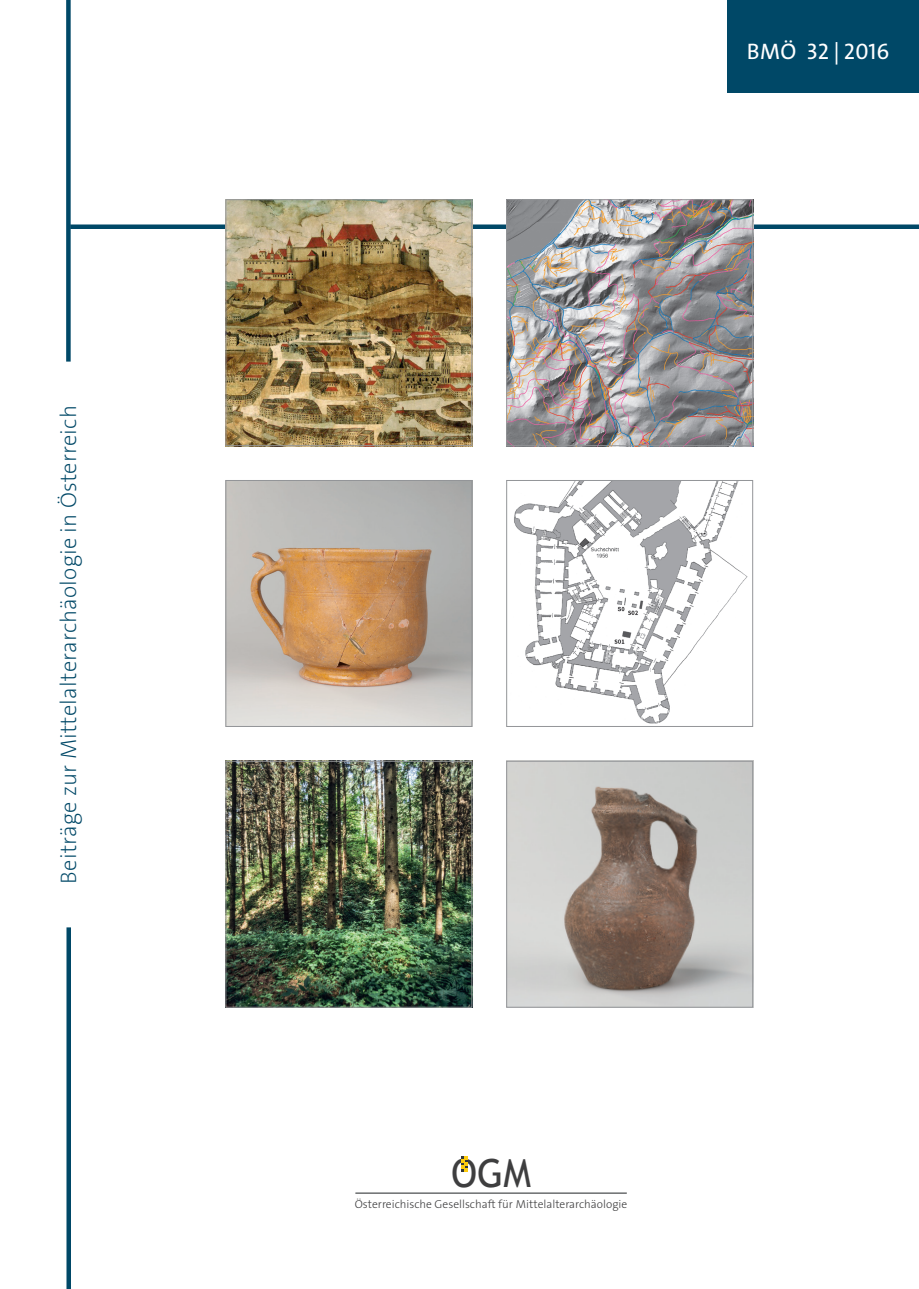
<style>
.page{position:relative;width:919px;height:1289px;background:#fff}
.page>*{position:absolute;margin:0;border:0;box-sizing:border-box;transform-origin:0 0}
.t1{font:38.7px "Trebuchet MS";color:#3e3e3f}
.t2{font:200 22.5px "The Sans Os F";letter-spacing:.01em;color:#004867}
.t3{font:22.5px "The Sans Os F";letter-spacing:.01em;color:#fff}
.t4{font:300 11.55px "The Sans Os F";color:#3e3e3f}
</style>
<div class="page">
<div style="left:70px;top:224px;width:848px;height:5px;background:#004867"></div>
<svg style="left:461px;top:1156px;width:6px;height:15px"></svg>
<hr style="left:355px;top:1192px;width:271px;height:1px;background:#34383a">
<div style="left:66px;top:927px;width:5px;height:361px;background:#004867"></div>
<div style="left:66px;top:0;width:5px;height:361px;background:#004867"></div>
<div style="left:727px;top:0;width:191px;height:93px;background:#004867"></div>
<img style="left:227px;top:201px;width:243px;height:243px">
<div style="left:225px;top:199px;width:247px;height:247px;border:1px solid #939598"></div>
<img style="left:227px;top:482px;width:243px;height:242px">
<div style="left:225px;top:480px;width:247px;height:246px;border:1px solid #939598"></div>
<img style="left:227px;top:762px;width:243px;height:243px">
<div style="left:225px;top:760px;width:247px;height:247px;border:1px solid #939598"></div>
<img style="left:514px;top:482px;width:234px;height:242px">
<div style="left:506px;top:480px;width:247px;height:246px;border:1px solid #939598"></div>
<img style="left:508px;top:762px;width:243px;height:243px">
<div style="left:506px;top:760px;width:247px;height:247px;border:1px solid #939598"></div>
<img style="left:508px;top:201px;width:243px;height:243px">
<div style="left:506px;top:199px;width:247px;height:247px;border:1px solid #939598"></div>
<h2 class="t2" style="left:54px;top:883px;width:480px;rotate:-90deg">Beiträge zur Mittelalterarchäologie in Österreich</h2>
<h2 class="t3" style="left:746px;top:37px;width:144px">BMÖ 32 | 2016</h2>
<h1 class="t1" style="left:451px;top:1150px;width:81px">OGM</h1>
<p class="t4" style="left:355px;top:1196px;width:274px">Österreichische Gesellschaft für Mittelalterarchäologie</p>
</div>
